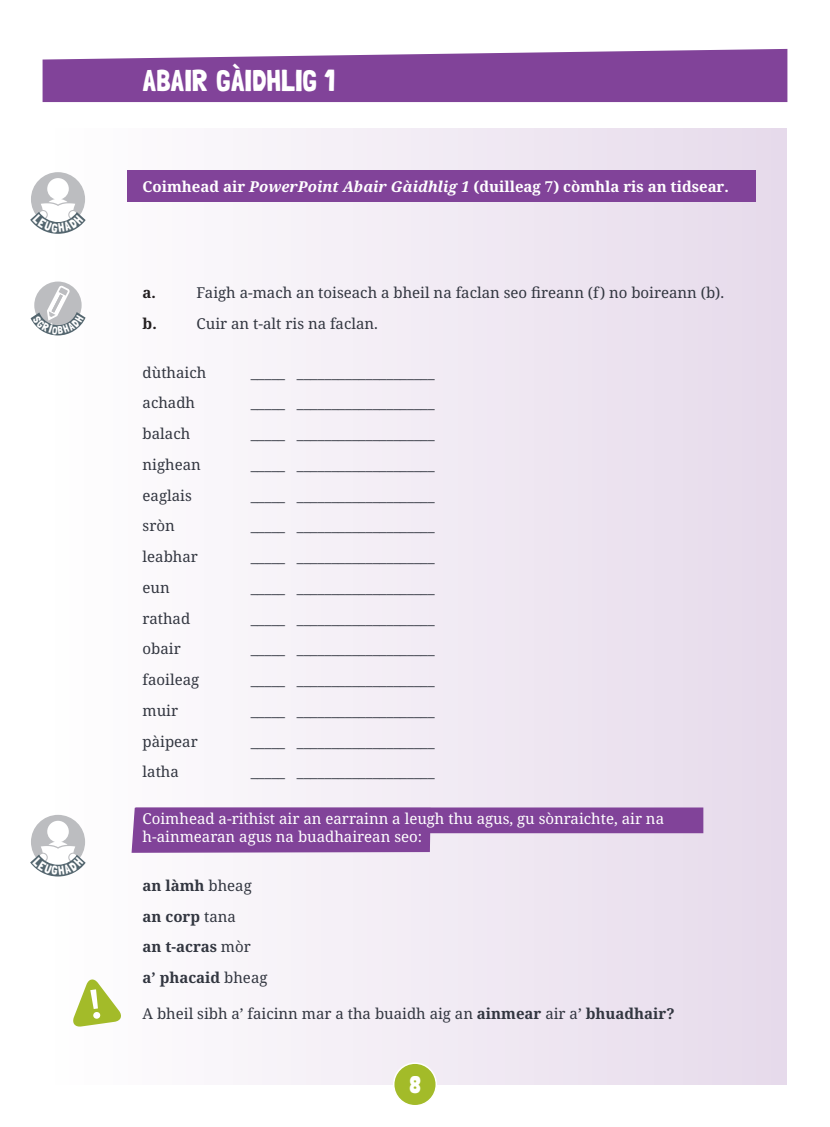
<style>
.page{position:relative;width:830px;height:1127px;background:#fff}
.page>*{position:absolute;margin:0;border:0;box-sizing:border-box;transform-origin:0 0}
.title_top_line{font:30px "Londrina Solid";color:#fff}
.points{font:24px "Londrina Solid";color:#fff}
.Body_Table_Body{font:15px "Noto Serif";color:#323640}
.Body_Table_Body-2{font:15px/18px "Noto Serif";color:#fff}
.Body_Table_Body-3{font:700 15px "Noto Serif";color:#fff}
.Body_Table_Body-4{font:700 15px "Noto Serif";color:#323640}
.Body_Table_Body-5{font:700 15px "Noto Serif";color:#231f20}
.s1{font-style:italic}
.s2{font-weight:400}
.s3{font-weight:700}
</style>
<div class="page">
<div style="left:43px;top:128px;width:744px;height:956px;background:linear-gradient(to right,#fff,#e6daeb)"></div>
<div style="left:135px;top:807px;width:568px;height:26px;background:#814399;border:2px solid #814399"></div>
<svg style="left:131px;top:807px;width:300px;height:46px"></svg>
<svg style="left:43px;top:49px;width:744px;height:53px;background:#8d55a3"></svg>
<div style="left:393px;top:1063px;width:43px;height:43px;background:#a3bb29;border-radius:50%"></div>
<div style="left:393px;top:1062px;width:44px;height:44px;border:2px solid #fff;border-radius:50%"></div>
<div style="left:127px;top:170px;width:628px;height:32px;background:#814399"></div>
<div style="left:31px;top:172px;width:54px;height:54px;background:#bcbdc0;border-radius:50%"></div>
<div style="left:31px;top:815px;width:54px;height:54px;background:#bcbdc0;border-radius:50%"></div>
<svg style="left:34px;top:281px;width:48px;height:48px"></svg>
<svg style="left:72px;top:978px;width:51px;height:49px"></svg>
<svg style="left:30px;top:178px;width:56px;height:56px"></svg>
<svg style="left:30px;top:821px;width:56px;height:55px"></svg>
<svg style="left:31px;top:285px;width:54px;height:50px"></svg>
<p class="title_top_line" style="left:142px;top:62px;width:194px">ABAIR GÀIDHLIG 1</p>
<p class="Body_Table_Body-3" style="left:142px;top:176px;width:587px">Coimhead air <span class="s1">PowerPoint Abair Gàidhlig 1</span> (duilleag 7) còmhla ris an tidsear.</p>
<p class="Body_Table_Body-5" style="left:142px;top:282px;width:15px">a.</p>
<p class="Body_Table_Body" style="left:196px;top:282px;width:529px">Faigh a-mach an toiseach a bheil na faclan seo fireann (f) no boireann (b).</p>
<p class="Body_Table_Body-5" style="left:142px;top:313px;width:16px">b.</p>
<p class="Body_Table_Body" style="left:196px;top:313px;width:183px">Cuir an t-alt ris na faclan.</p>
<p class="Body_Table_Body" style="left:142px;top:362px;width:65px">dùthaich</p>
<p class="Body_Table_Body" style="left:250px;top:362px;width:185px">_____ ____________________</p>
<p class="Body_Table_Body" style="left:142px;top:392px;width:54px">achadh</p>
<p class="Body_Table_Body" style="left:250px;top:392px;width:185px">_____ ____________________</p>
<p class="Body_Table_Body" style="left:142px;top:423px;width:49px">balach</p>
<p class="Body_Table_Body" style="left:250px;top:423px;width:185px">_____ ____________________</p>
<p class="Body_Table_Body" style="left:142px;top:454px;width:60px">nighean</p>
<p class="Body_Table_Body" style="left:250px;top:454px;width:185px">_____ ____________________</p>
<p class="Body_Table_Body" style="left:142px;top:485px;width:51px">eaglais</p>
<p class="Body_Table_Body" style="left:250px;top:485px;width:185px">_____ ____________________</p>
<p class="Body_Table_Body" style="left:142px;top:516px;width:34px">sròn</p>
<p class="Body_Table_Body" style="left:250px;top:516px;width:185px">_____ ____________________</p>
<p class="Body_Table_Body" style="left:142px;top:546px;width:57px">leabhar</p>
<p class="Body_Table_Body" style="left:250px;top:546px;width:185px">_____ ____________________</p>
<p class="Body_Table_Body" style="left:142px;top:577px;width:29px">eun</p>
<p class="Body_Table_Body" style="left:250px;top:577px;width:185px">_____ ____________________</p>
<p class="Body_Table_Body" style="left:142px;top:608px;width:49px">rathad</p>
<p class="Body_Table_Body" style="left:250px;top:608px;width:185px">_____ ____________________</p>
<p class="Body_Table_Body" style="left:142px;top:639px;width:40px">obair</p>
<p class="Body_Table_Body" style="left:250px;top:639px;width:185px">_____ ____________________</p>
<p class="Body_Table_Body" style="left:142px;top:669px;width:58px">faoileag</p>
<p class="Body_Table_Body" style="left:250px;top:669px;width:185px">_____ ____________________</p>
<p class="Body_Table_Body" style="left:142px;top:700px;width:37px">muir</p>
<p class="Body_Table_Body" style="left:250px;top:700px;width:185px">_____ ____________________</p>
<p class="Body_Table_Body" style="left:142px;top:731px;width:57px">pàipear</p>
<p class="Body_Table_Body" style="left:250px;top:731px;width:185px">_____ ____________________</p>
<p class="Body_Table_Body" style="left:142px;top:762px;width:38px">latha</p>
<p class="Body_Table_Body" style="left:250px;top:762px;width:185px">_____ ____________________</p>
<p class="Body_Table_Body-2" style="left:142px;top:810px;width:522px">Coimhead a-rithist air an earrainn a leugh thu agus, gu sònraichte, air na h-ainmearan agus na buadhairean seo:</p>
<p class="Body_Table_Body-4" style="left:142px;top:875px;width:111px">an làmh <span class="s2">bheag</span></p>
<p class="Body_Table_Body-4" style="left:142px;top:906px;width:95px">an corp <span class="s2">tana</span></p>
<p class="Body_Table_Body-4" style="left:142px;top:936px;width:110px">an t-acras <span class="s2">mòr</span></p>
<p class="Body_Table_Body-4" style="left:142px;top:967px;width:126px">a’ phacaid <span class="s2">bheag</span></p>
<p class="Body_Table_Body" style="left:142px;top:1003px;width:533px">A bheil sibh a’ faicinn mar a tha buaidh aig an <span class="s3">ainmear</span> air a’ <span class="s3">bhuadhair?</span></p>
<p class="points" style="left:408px;top:1070px;width:14px">8</p>
</div>
